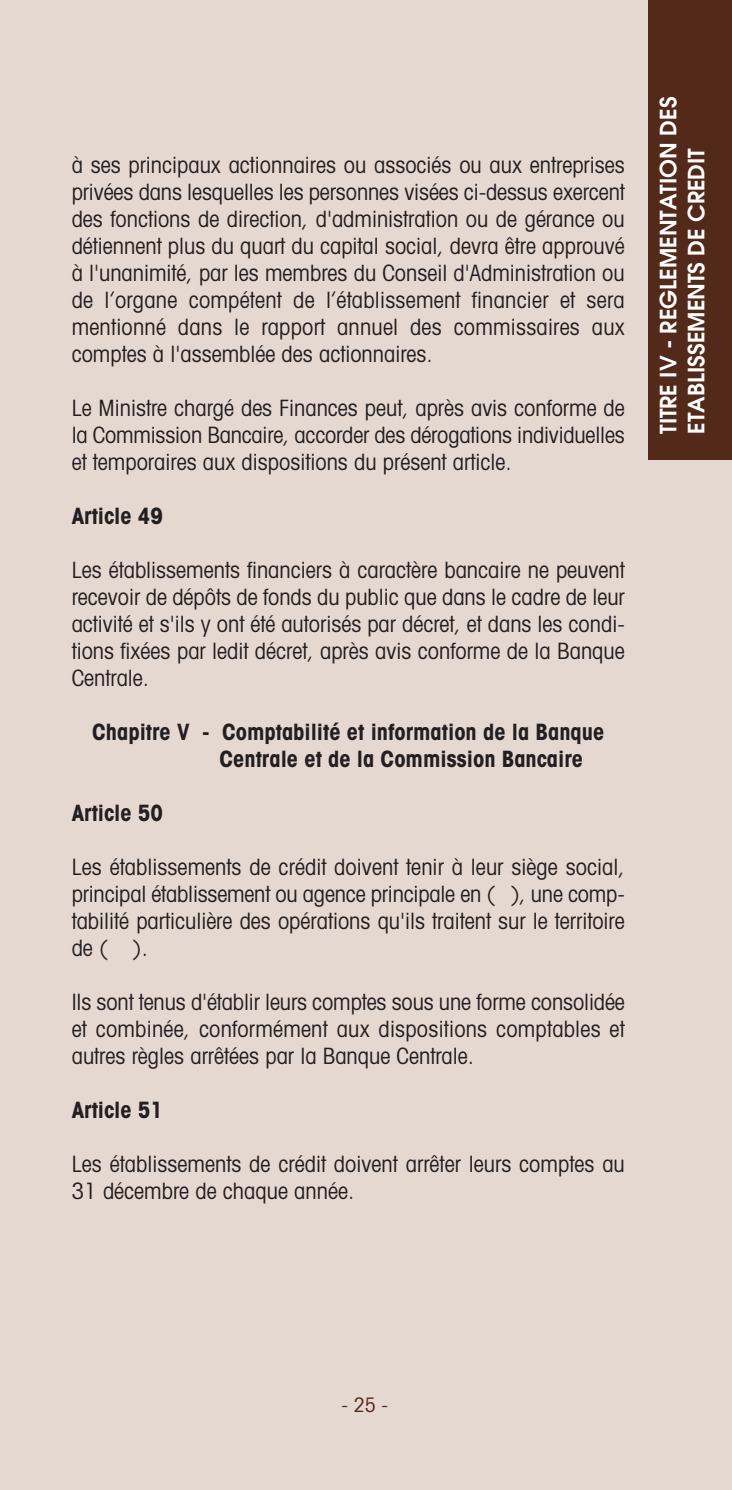
<style>
.page{position:relative;width:732px;height:1490px;background:#e5d8d1}
.page>*{position:absolute;margin:0;border:0;box-sizing:border-box;transform-origin:0 0}
.t1{font:condensed 22.5px/27px "Avant Garde";color:#231f20;text-align:justify}
.t2{font:700 condensed 22.5px/27px "Avant Garde";color:#231f20}
.t3{font:600 22.5px/28.2px "Avant Garde";color:#fff}
.t4{font:condensed 20px "Avant Garde";color:#532919}
</style>
<div class="page">
<div style="left:648px;top:0;width:84px;height:460px;background:#532919"></div>
<p class="t1" style="left:72px;top:154px;width:554px">à ses principaux actionnaires ou associés ou aux entreprises privées dans lesquelles les personnes visées ci-dessus exercent des fonctions de direction, d'administration ou de gérance ou détiennent plus du quart du capital social, devra être approuvé à l'unanimité, par les membres du Conseil d'Administration ou de l’organe compétent de l’établissement financier et sera mentionné dans le rapport annuel des commissaires aux comptes à l'assemblée des actionnaires.</p>
<p class="t1" style="left:72px;top:397px;width:554px">Le Ministre chargé des Finances peut, après avis conforme de la Commission Bancaire, accorder des dérogations individuelles et temporaires aux dispositions du présent article.</p>
<p class="t2" style="left:72px;top:504px;width:93px">Article 49</p>
<p class="t1" style="left:72px;top:559px;width:554px">Les établissements financiers à caractère bancaire ne peuvent recevoir de dépôts de fonds du public que dans le cadre de leur activité et s'ils y ont été autorisés par décret, et dans les condi&shy;tions fixées par ledit décret, après avis conforme de la Banque Centrale.</p>
<p class="t2" style="left:219px;top:720px;width:386px;text-indent:-127px">Chapitre V - Comptabilité et information de la Banque<br>Centrale et de la Commission Bancaire</p>
<p class="t2" style="left:72px;top:801px;width:93px">Article 50</p>
<p class="t1" style="left:72px;top:856px;width:554px">Les établissements de crédit doivent tenir à leur siège social, principal établissement ou agence principale en ( ), une comp&shy;tabilité particulière des opérations qu'ils traitent sur le territoire de ( ).</p>
<p class="t1" style="left:72px;top:991px;width:554px">Ils sont tenus d'établir leurs comptes sous une forme consolidée et combinée, conformément aux dispositions comptables et autres règles arrêtées par la Banque Centrale.</p>
<p class="t2" style="left:72px;top:1098px;width:93px">Article 51</p>
<p class="t1" style="left:72px;top:1153px;width:554px">Les établissements de crédit doivent arrêter leurs comptes au<br>31 décembre de chaque année.</p>
<p class="t3" style="left:653px;top:434px;width:339px;rotate:-90deg">TITRE IV - REGLEMENTATION DES<br>ETABLISSEMENTS DE CREDIT</p>
<p class="t4" style="left:341px;top:1397px;width:48px">-25-</p>
</div>
